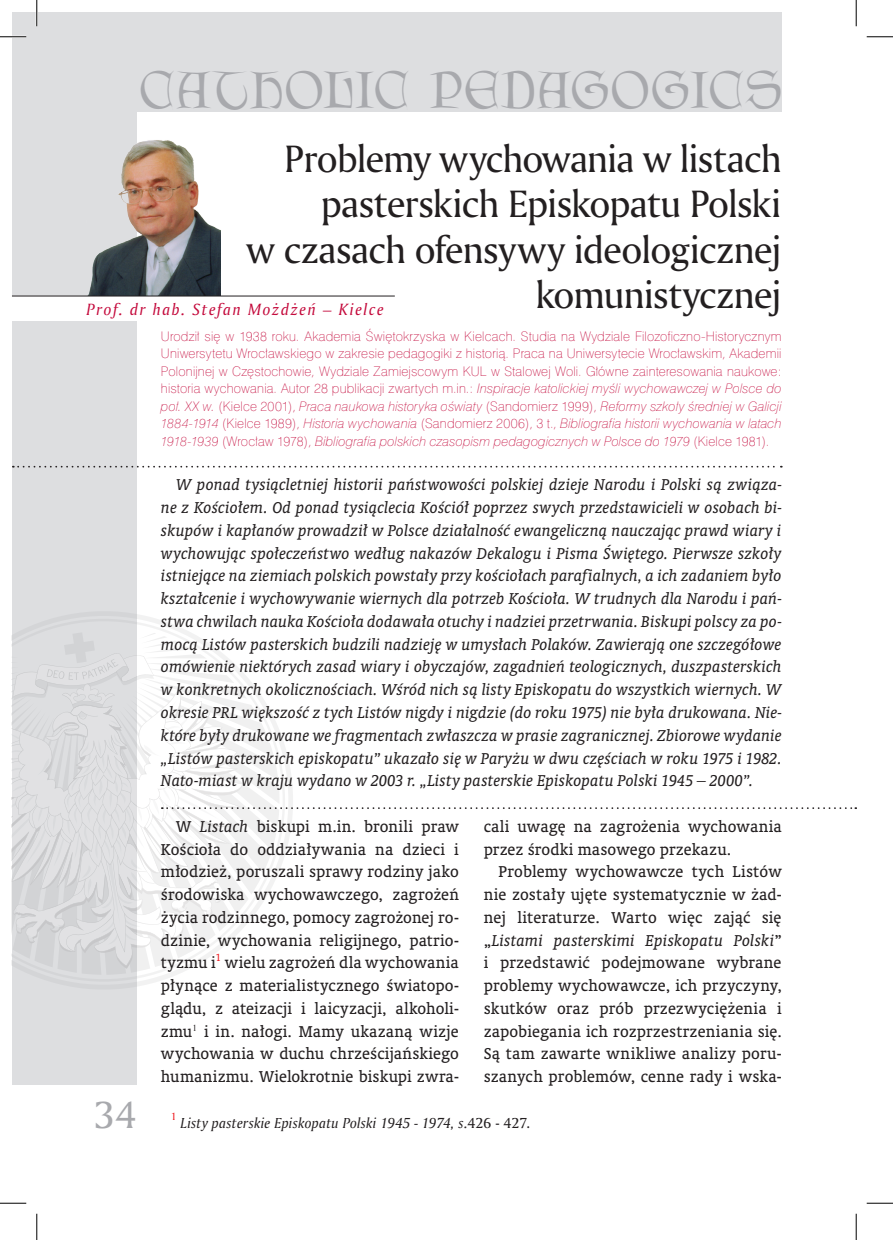
<style>
.page{position:relative;width:893px;height:1240px;background:#fff}
.page>*{position:absolute;margin:0;border:0;box-sizing:border-box;transform-origin:0 0}
.art-TEKST{font:46.55px "Lettergical PL";letter-spacing:.045em;color:#a8a9ad}
.art-TYTUŁ{font:36.75px/45.5px "Amerigo PL";letter-spacing:-.03em;color:#231f20;text-align:right}
.pagina-strony{font:36.75px "Amerigo PL";color:#a8a9ad}
.art-LEAD{font:italic 15.75px/22.8px "Oranda PL";letter-spacing:.005em;color:#231f20;text-align:justify}
.art-TEKST-2{font:15.75px/22.8px "Oranda PL";letter-spacing:.01em;color:#231f20;text-align:justify}
.art-autor_do_lewej{font:italic 15.75px "Amerigo PL";letter-spacing:.095em;color:#c40a3c}
.art-przypis{font:italic 14px "Amerigo PL";letter-spacing:.01em;color:#231f20}
.art-autor-opis{font:12.25px/17.5px "Swis 721 Th PL";letter-spacing:.01em;color:#c40a3c;text-align:justify}
.art-TEKST-3{font:10.15px "Oranda PL";color:#ee1d23}
.art-przypis-2{font:10.15px "Amerigo PL";color:#ee1d23}
.s1{font-style:italic}
.s2{font-style:normal}
</style>
<div class="page">
<div style="left:12px;top:12px;width:124px;height:1071px;background:#dddee0"></div>
<div style="left:12px;top:12px;width:769px;height:99px;background:#dddee0"></div>
<svg style="left:136px;top:609px;width:53px;height:382px"></svg>
<img style="left:88px;top:136px;width:132px;height:159px">
<div style="left:12px;top:296px;width:843px;height:24px;background:#fff"></div>
<hr style="left:12px;top:295px;width:382px;height:1px;background:#231f20">
<svg style="left:12px;top:632px;width:843px;height:342px"></svg>
<svg style="left:13px;top:466px;width:768px;height:1px"></svg>
<hr style="left:0;top:36px;width:26px;height:2px;background:#fff">
<hr style="left:36px;top:0;width:2px;height:26px;background:#fff">
<svg style="left:0;top:36px;width:26px;height:1px"></svg>
<svg style="left:866px;top:36px;width:26px;height:1px"></svg>
<svg style="left:0;top:1202px;width:26px;height:1px"></svg>
<svg style="left:866px;top:1202px;width:26px;height:1px"></svg>
<svg style="left:36px;top:0;width:1px;height:26px"></svg>
<svg style="left:36px;top:1213px;width:1px;height:26px"></svg>
<svg style="left:855px;top:0;width:1px;height:26px"></svg>
<svg style="left:855px;top:1213px;width:1px;height:26px"></svg>
<p class="art-TEKST" style="left:140px;top:61px;width:643px">CATHOLIC PEDAGOGICS</p>
<p class="art-TYTUŁ" style="left:284px;top:135px;width:498px">Problemy wychowania w listach pasterskich Episkopatu Polski</p>
<p class="art-TYTUŁ" style="left:246px;top:226px;width:536px">w czasach ofensywy ideologicznej komunistycznej</p>
<p class="art-autor_do_lewej" style="left:86px;top:298px;width:299px">Prof. dr hab. Stefan Możdżeń – Kielce</p>
<p class="art-autor-opis" style="left:161px;top:327px;width:622px">Urodził się w 1938 roku. Akademia Świętokrzyska w Kielcach. Studia na Wydziale Filozoficzno-Historycznym Uniwersytetu Wrocławskiego w zakresie pedagogiki z historią. Praca na Uniwersytecie Wrocławskim, Akademii Polonijnej w Częstochowie, Wydziale Zamiejscowym KUL w Stalowej Woli. Główne zainteresowania naukowe: historia wychowania. Autor 28 publikacji zwartych m.in.: <span class="s1">Inspiracje katolickiej myśli wychowawczej w Polsce do poł. XX w.</span> (Kielce 2001), <span class="s1">Praca naukowa historyka oświaty</span> (Sandomierz 1999), <span class="s1">Reformy szkoły średniej w Galicji 1884-1914</span> (Kielce 1989), <span class="s1">Historia wychowania</span> (Sandomierz 2006), 3 t., <span class="s1">Bibliografia historii wychowania w latach 1918-1939</span> (Wrocław 1978), <span class="s1">Bibliografia polskich czasopism pedagogicznych w Polsce do 1979</span> (Kielce 1981).</p>
<p class="pagina-strony" style="left:94px;top:1089px;width:43px">34</p>
<p class="art-LEAD" style="left:161px;top:473px;width:622px;text-indent:15px">W ponad tysiącletniej historii państwowości polskiej dzieje Narodu i Polski są związa&shy;ne z Kościołem. Od ponad tysiąclecia Kościół poprzez swych przedstawicieli w osobach bi&shy;skupów i kapłanów prowadził w Polsce działalność ewangeliczną nauczając prawd wiary i wychowując społeczeństwo według nakazów Dekalogu i Pisma Świętego. Pierwsze szkoły istniejące na ziemiach polskich powstały przy kościołach parafialnych, a ich zadaniem było kształcenie i wychowywanie wiernych dla potrzeb Kościoła. W trudnych dla Narodu i pań&shy;stwa chwilach nauka Kościoła dodawała otuchy i nadziei przetrwania. Biskupi polscy za po&shy;mocą Listów pasterskich budzili nadzieję w umysłach Polaków. Zawierają one szczegółowe omówienie niektórych zasad wiary i obyczajów, zagadnień teologicznych, duszpasterskich w konkretnych okolicznościach. Wśród nich są listy Episkopatu do wszystkich wiernych. W okresie PRL większość z tych Listów nigdy i nigdzie (do roku 1975) nie była drukowana. Nie&shy;które były drukowane we fragmentach zwłaszcza w prasie zagranicznej. Zbiorowe wydanie „Listów pasterskich episkopatu” ukazało się w Paryżu w dwu częściach w roku 1975 i 1982.<br>Nato-miast w kraju wydano w 2003 r. „Listy pasterskie Episkopatu Polski 1945 – 2000”.</p>
<p class="art-TEKST-2" style="left:161px;top:814px;width:299px;text-indent:15px">W <span class="s1">Listach</span> biskupi m.in. bronili praw Kościoła do oddziaływania na dzieci i młodzież, poruszali sprawy rodziny jako środowiska wychowawczego, zagrożeń życia rodzinnego, pomocy zagrożonej ro&shy;dzinie, wychowania religijnego, patrio&shy;tyzmu i</p>
<p class="art-TEKST-2" style="left:483px;top:814px;width:299px">cali uwagę na zagrożenia wychowania przez środki masowego przekazu.</p>
<p class="art-TEKST-2" style="left:483px;top:860px;width:299px;text-indent:15px">Problemy wychowawcze tych Listów nie zostały ujęte systematycznie w żad&shy;nej literaturze. Warto więc zająć się „<span class="s1">Listami pasterskimi Episkopatu Polski</span>” i przedstawić podejmowane wybrane problemy wychowawcze, ich przyczyny, skutków oraz prób przezwyciężenia i zapobiegania ich rozprzestrzeniania się.<br>Są tam zawarte wnikliwe analizy poru&shy;szanych problemów, cenne rady i wska-</p>
<p class="art-TEKST-3" style="left:215px;top:950px;width:7px">1</p>
<p class="art-TEKST-2" style="left:161px;top:951px;width:299px;text-indent:64px">wielu zagrożeń dla wychowania płynące z materialistycznego światopo&shy;glądu, z ateizacji i laicyzacji, alkoholi&shy;zmu<sup>1</sup> i in. nałogi. Mamy ukazaną wizje wychowania w duchu chrześcijańskiego humanizmu. Wielokrotnie biskupi zwra-</p>
<p class="art-przypis-2" style="left:171px;top:1109px;width:7px">1</p>
<p class="art-przypis" style="left:180px;top:1113px;width:351px">Listy pasterskie Episkopatu Polski 1945 - 1974, s.<span class="s2">426 - 427.</span></p>
</div>
